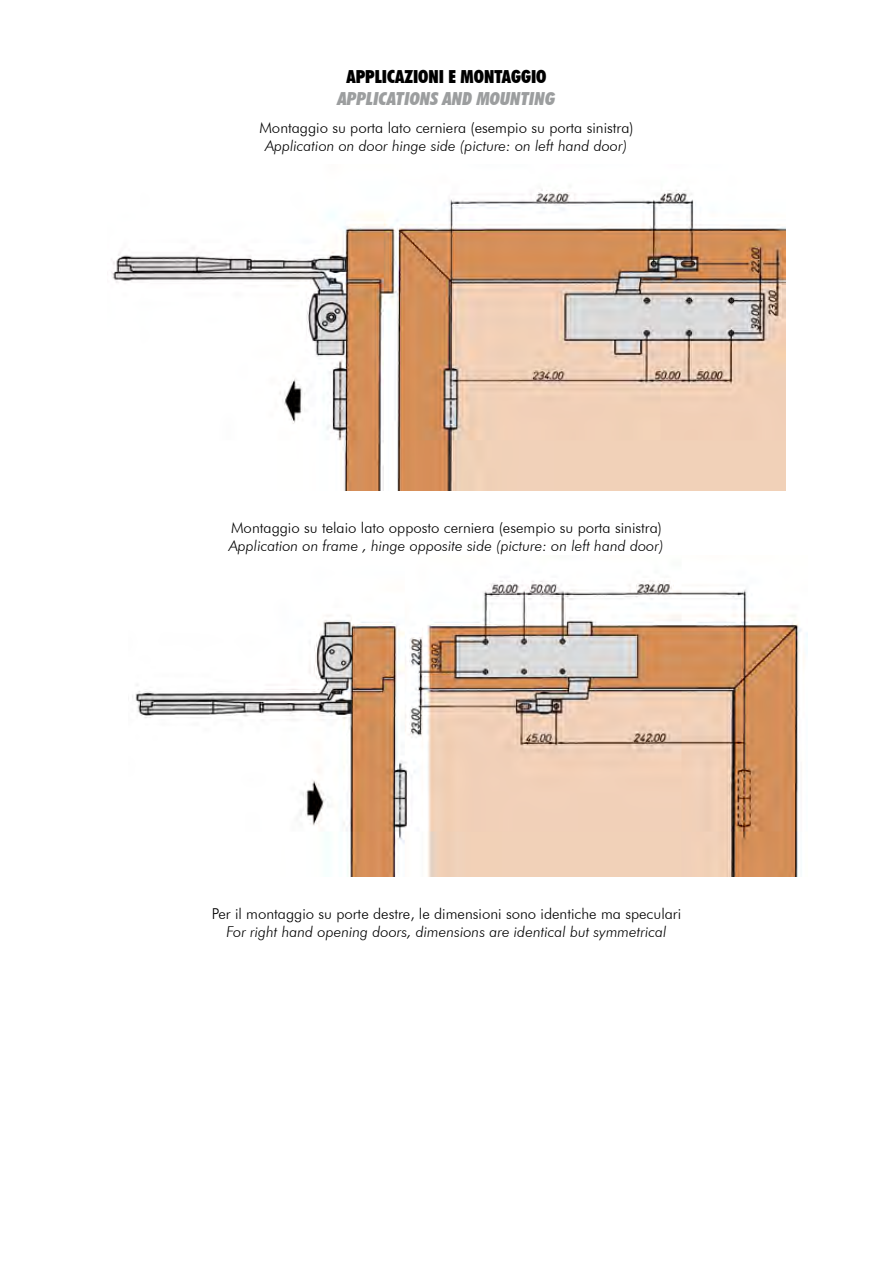
<style>
.page{position:relative;width:893px;height:1263px;background:#fff}
.page>*{position:absolute;margin:0;border:0;box-sizing:border-box;transform-origin:0 0}
.t1{font:italic 900 condensed 18px "Futura BT";color:#9c9e9f}
.t2{font:900 condensed 18px "Futura BT";color:#000}
.t3{font:300 15px "Futura BT";color:#000}
.t4{font:italic 300 15px "Futura BT";color:#000}
</style>
<div class="page">
<img style="left:111px;top:189px;width:674px;height:302px">
<img style="left:132px;top:581px;width:675px;height:295px">
<p class="t2" style="left:346px;top:66px;width:10px">APPLICAZIONI</p>
<p class="t2" style="left:449px;top:66px;width:36px">E MONTA</p>
<p class="t2" style="left:511px;top:66px;width:29px">GGIO</p>
<p class="t1" style="left:338px;top:87px;width:68px">APPLICATIONS</p>
<p class="t1" style="left:443px;top:87px;width:78px">AND MOUNTIN</p>
<p class="t1" style="left:545px;top:87px;width:12px">G</p>
<p class="t3" style="left:259px;top:118px;width:376px">Montaggio su porta lato cerniera (esempio su porta sinistra)</p>
<p class="t4" style="left:266px;top:136px;width:363px">Application on door hinge side (picture: on left hand door)</p>
<p class="t3" style="left:231px;top:518px;width:432px">Montaggio su telaio lato opposto cerniera (esempio su porta sinistra)</p>
<p class="t4" style="left:229px;top:536px;width:436px">Application on frame , hinge opposite side (picture: on left hand door)</p>
<p class="t3" style="left:212px;top:905px;width:471px">Per il montaggio su porte destre, le dimensioni sono identiche ma speculari</p>
<p class="t4" style="left:226px;top:923px;width:442px">For right hand opening doors, dimensions are identical but symmetrical</p>
</div>
